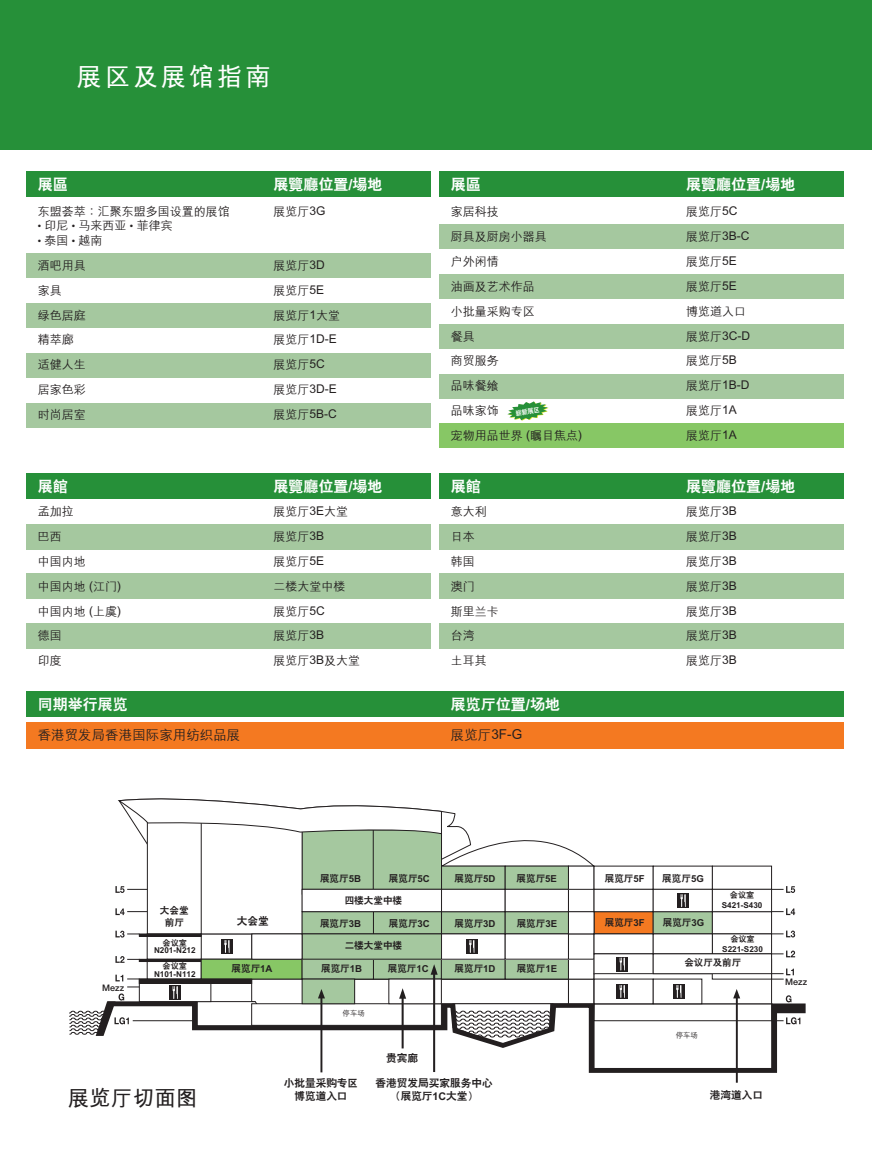
<style>
.page{position:relative;width:872px;height:1149px;background:#fff}
.page>*{position:absolute;margin:0;border:0;box-sizing:border-box;transform-origin:0 0}
.t1{font:700 25.5px "M Hei GB5";letter-spacing:.1em;color:#fff}
.t2{font:700 21.6px "M Hei GB5";color:#231f20}
.t3{font:800 15px "C Hei 2";color:#fff}
.t4{font:800 15px "C Hei 2 GB5";color:#fff}
.t5{font:500 13.5px "M Hei GB5";color:#231f20}
.t6{font:500 12px/24.9px "M Hei GB5";color:#231f20}
.t7{font:800 10.65px/12.8px "C Hei 2 GB5";color:#231f20;text-align:center}
.t8{font:800 9.6px/11.6px "C Hei 2 GB5";color:#231f20;text-align:center}
.t9{font:800 9.45px "C Hei 2 GB5";color:#231f20}
.t10{font:500 9px "Helvetica Neue";color:#231f20}
.t11{font:800 8.1px/9.8px "C Hei 2 GB5";color:#231f20;text-align:center}
.t12{font:500 7.5px "M Hei GB5";color:#231f20}
.t13{font:800 6.75px "C Hei 2 GB5";color:#fff;scale:.9 1}
.s1{font-family:"Myriad";font-weight:400}
</style>
<div class="page">
<div style="left:0;top:0;width:872px;height:150px;background:#269039"></div>
<svg style="left:322px;top:1003px;width:483px;height:69px"></svg>
<hr style="left:736px;top:993px;width:2px;height:89px;background:#231f20">
<hr style="left:320px;top:993px;width:2px;height:79px;background:#231f20">
<hr style="left:433px;top:968px;width:2px;height:103px;background:#231f20">
<hr style="left:401px;top:992px;width:2px;height:56px;background:#231f20">
<svg style="left:69px;top:798px;width:731px;height:246px"></svg>
<div style="left:26px;top:721px;width:818px;height:27px;background:#f47921"></div>
<div style="left:26px;top:691px;width:818px;height:26px;background:#269039"></div>
<div style="left:26px;top:171px;width:404px;height:26px;background:#269039"></div>
<div style="left:26px;top:253px;width:404px;height:24px;background:#a5c89f"></div>
<div style="left:26px;top:303px;width:404px;height:24px;background:#a5c89f"></div>
<div style="left:26px;top:353px;width:404px;height:24px;background:#a5c89f"></div>
<div style="left:26px;top:403px;width:404px;height:24px;background:#a5c89f"></div>
<div style="left:440px;top:224px;width:404px;height:25px;background:#a5c89f"></div>
<div style="left:440px;top:274px;width:404px;height:25px;background:#a5c89f"></div>
<div style="left:440px;top:324px;width:404px;height:24px;background:#a5c89f"></div>
<div style="left:440px;top:373px;width:404px;height:25px;background:#a5c89f"></div>
<div style="left:440px;top:423px;width:404px;height:25px;background:#87c765"></div>
<div style="left:26px;top:524px;width:404px;height:25px;background:#a5c89f"></div>
<div style="left:440px;top:524px;width:404px;height:25px;background:#a5c89f"></div>
<div style="left:440px;top:573px;width:404px;height:26px;background:#a5c89f"></div>
<div style="left:26px;top:573px;width:404px;height:26px;background:#a5c89f"></div>
<div style="left:440px;top:623px;width:404px;height:25px;background:#a5c89f"></div>
<div style="left:26px;top:623px;width:404px;height:25px;background:#a5c89f"></div>
<div style="left:440px;top:171px;width:404px;height:26px;background:#269039"></div>
<div style="left:26px;top:472px;width:404px;height:26px;background:#269039"></div>
<div style="left:440px;top:472px;width:404px;height:26px;background:#269039"></div>
<svg style="left:507px;top:401px;width:41px;height:19px"></svg>
<h1 class="t1" style="left:77px;top:63px;width:195px">展區及展館指南</h1>
<p class="t3" style="left:38px;top:176px;width:31px">展區</p>
<p class="t3" style="left:273px;top:176px;width:111px">展覽廳位置/場地</p>
<p class="t6" style="left:38px;top:199px;width:193px">東盟薈萃：匯聚東盟多國設置的展館</p>
<p class="t6" style="left:273px;top:199px;width:54px">展覽廳3G</p>
<p class="t6" style="left:38px;top:213px;width:136px"><span class="s1">•</span> 印尼 <span class="s1">•</span> 馬來西亞 <span class="s1">•</span> 菲律賓</p>
<p class="t6" style="left:38px;top:228px;width:66px"><span class="s1">•</span> 泰國 <span class="s1">•</span> 越南酒吧用具</p>
<p class="t6" style="left:273px;top:253px;width:53px">展覽廳3D</p>
<p class="t6" style="left:38px;top:277px;width:25px">家具</p>
<p class="t6" style="left:273px;top:277px;width:52px">展覽廳5E</p>
<p class="t6" style="left:38px;top:302px;width:49px">綠色居庭</p>
<p class="t6" style="left:273px;top:302px;width:68px">展覽廳1大堂</p>
<p class="t6" style="left:38px;top:327px;width:37px">精萃廊</p>
<p class="t6" style="left:273px;top:327px;width:65px">展覽廳1D-E</p>
<p class="t6" style="left:38px;top:352px;width:49px">適健人生</p>
<p class="t6" style="left:273px;top:352px;width:53px">展覽廳5C</p>
<p class="t6" style="left:38px;top:377px;width:49px">居家色彩</p>
<p class="t6" style="left:273px;top:377px;width:65px">展覽廳3D-E</p>
<p class="t6" style="left:38px;top:402px;width:49px">時尚居室</p>
<p class="t6" style="left:273px;top:402px;width:65px">展覽廳5B-C</p>
<p class="t3" style="left:38px;top:478px;width:31px">展館</p>
<p class="t3" style="left:273px;top:478px;width:111px">展覽廳位置/場地</p>
<p class="t6" style="left:38px;top:499px;width:37px">孟加拉</p>
<p class="t6" style="left:273px;top:499px;width:76px">展覽廳3E大堂</p>
<p class="t6" style="left:38px;top:523px;width:25px">巴西</p>
<p class="t6" style="left:273px;top:523px;width:52px">展覽廳3B</p>
<p class="t6" style="left:38px;top:548px;width:49px">中國內地</p>
<p class="t6" style="left:273px;top:548px;width:52px">展覽廳5E</p>
<p class="t6" style="left:38px;top:573px;width:85px">中國內地 (江門)</p>
<p class="t6" style="left:273px;top:573px;width:73px">二樓大堂中樓</p>
<p class="t6" style="left:38px;top:598px;width:85px">中國內地 (上虞)</p>
<p class="t6" style="left:273px;top:598px;width:53px">展覽廳5C</p>
<p class="t6" style="left:38px;top:623px;width:25px">德國</p>
<p class="t6" style="left:273px;top:623px;width:52px">展覽廳3B</p>
<p class="t6" style="left:38px;top:648px;width:25px">印度</p>
<p class="t6" style="left:273px;top:648px;width:88px">展覽廳3B及大堂</p>
<p class="t3" style="left:450px;top:176px;width:31px">展區</p>
<p class="t3" style="left:686px;top:176px;width:111px">展覽廳位置/場地</p>
<p class="t6" style="left:450px;top:199px;width:49px">家居科技</p>
<p class="t6" style="left:686px;top:199px;width:53px">展覽廳5C</p>
<p class="t6" style="left:450px;top:224px;width:97px">廚具及廚房小器具</p>
<p class="t6" style="left:686px;top:224px;width:65px">展覽廳3B-C</p>
<p class="t6" style="left:450px;top:249px;width:49px">戶外閑情</p>
<p class="t6" style="left:686px;top:249px;width:52px">展覽廳5E</p>
<p class="t6" style="left:450px;top:274px;width:85px">油畫及藝術作品</p>
<p class="t6" style="left:686px;top:274px;width:52px">展覽廳5E</p>
<p class="t6" style="left:450px;top:298px;width:85px">小批量採購專區</p>
<p class="t6" style="left:686px;top:298px;width:61px">博覽道入口</p>
<p class="t6" style="left:450px;top:323px;width:25px">餐具</p>
<p class="t6" style="left:686px;top:323px;width:65px">展覽廳3C-D</p>
<p class="t6" style="left:450px;top:348px;width:49px">商貿服務</p>
<p class="t6" style="left:686px;top:348px;width:52px">展覽廳5B</p>
<p class="t6" style="left:450px;top:373px;width:49px">品味餐饗</p>
<p class="t6" style="left:686px;top:373px;width:65px">展覽廳1B-D</p>
<p class="t6" style="left:450px;top:398px;width:49px">品味家飾</p>
<p class="t6" style="left:686px;top:398px;width:52px">展覽廳1A</p>
<p class="t6" style="left:450px;top:423px;width:133px">寵物用品世界 (矚目焦點)</p>
<p class="t6" style="left:686px;top:423px;width:52px">展覽廳1A</p>
<p class="t13" style="left:515px;top:410px;width:29px;rotate:-10deg">嶄新展區</p>
<p class="t3" style="left:450px;top:478px;width:31px">展館</p>
<p class="t3" style="left:686px;top:478px;width:111px">展覽廳位置/場地</p>
<p class="t6" style="left:450px;top:499px;width:37px">意大利</p>
<p class="t6" style="left:686px;top:499px;width:52px">展覽廳3B</p>
<p class="t6" style="left:450px;top:523px;width:25px">日本</p>
<p class="t6" style="left:686px;top:523px;width:52px">展覽廳3B</p>
<p class="t6" style="left:450px;top:548px;width:25px">韓國</p>
<p class="t6" style="left:686px;top:548px;width:52px">展覽廳3B</p>
<p class="t6" style="left:450px;top:573px;width:25px">澳門</p>
<p class="t6" style="left:686px;top:573px;width:52px">展覽廳3B</p>
<p class="t6" style="left:450px;top:598px;width:49px">斯里蘭卡</p>
<p class="t6" style="left:686px;top:598px;width:52px">展覽廳3B</p>
<p class="t6" style="left:450px;top:623px;width:25px">台灣</p>
<p class="t6" style="left:686px;top:623px;width:52px">展覽廳3B</p>
<p class="t6" style="left:450px;top:648px;width:37px">土耳其</p>
<p class="t6" style="left:686px;top:648px;width:52px">展覽廳3B</p>
<p class="t4" style="left:38px;top:696px;width:91px">同期舉行展覽</p>
<p class="t4" style="left:451px;top:696px;width:111px">展覽廳位置/場地</p>
<p class="t5" style="left:38px;top:728px;width:204px">香港貿發局香港國際家用紡織品展</p>
<p class="t5" style="left:451px;top:728px;width:73px">展覽廳3F-G</p>
<p class="t8" style="left:160px;top:905px;width:30px">大會堂前廳</p>
<p class="t10" style="left:102px;top:981px;width:24px">Mezz</p>
<p class="t11" style="left:154px;top:939px;width:43px;line-height:7.5px">會議室<br>N201-N212</p>
<p class="t11" style="left:154px;top:962px;width:43px;line-height:7.5px">會議室<br>N101-N112</p>
<h2 class="t2" style="left:68px;top:1086px;width:131px">展覽廳切面圖</h2>
<p class="t8" style="left:320px;top:873px;width:42px">展覽廳5B</p>
<p class="t8" style="left:389px;top:873px;width:42px">展覽廳5C</p>
<p class="t8" style="left:454px;top:873px;width:42px">展覽廳5D</p>
<p class="t8" style="left:516px;top:873px;width:42px">展覽廳5E</p>
<p class="t8" style="left:605px;top:873px;width:41px">展覽廳5F</p>
<p class="t8" style="left:662px;top:873px;width:43px">展覽廳5G</p>
<p class="t7" style="left:237px;top:915px;width:33px">大會堂</p>
<p class="t8" style="left:345px;top:895px;width:59px">四樓大堂中樓</p>
<p class="t8" style="left:345px;top:939px;width:59px">二樓大堂中樓</p>
<p class="t8" style="left:320px;top:918px;width:42px">展覽廳3B</p>
<p class="t8" style="left:389px;top:918px;width:42px">展覽廳3C</p>
<p class="t8" style="left:454px;top:918px;width:42px">展覽廳3D</p>
<p class="t8" style="left:516px;top:918px;width:42px">展覽廳3E</p>
<p class="t8" style="left:231px;top:963px;width:42px">展覽廳1A</p>
<p class="t8" style="left:321px;top:963px;width:42px">展覽廳1B</p>
<p class="t8" style="left:388px;top:963px;width:42px">展覽廳1C</p>
<p class="t8" style="left:454px;top:963px;width:42px">展覽廳1D</p>
<p class="t12" style="left:342px;top:1009px;width:24px">停車場</p>
<p class="t7" style="left:284px;top:1076px;width:76px">小批量採購專區博覽道入口</p>
<p class="t7" style="left:386px;top:1052px;width:33px">貴賓廊</p>
<p class="t7" style="left:375px;top:1076px;width:119px">香港貿發局買家服務中心（展覽廳1C大堂）</p>
<p class="t8" style="left:516px;top:963px;width:42px">展覽廳1E</p>
<p class="t8" style="left:605px;top:917px;width:41px">展覽廳3F</p>
<p class="t8" style="left:663px;top:917px;width:43px">展覽廳3G</p>
<p class="t11" style="left:722px;top:890px;width:42px">會議室<br>S421-S430</p>
<p class="t11" style="left:722px;top:934px;width:42px">會議室<br>S221-S230</p>
<p class="t9" style="left:684px;top:957px;width:58px">會議廳及前廳</p>
<p class="t12" style="left:675px;top:1031px;width:24px">停車場</p>
<p class="t7" style="left:710px;top:1089px;width:55px">港灣道入口</p>
<p class="t10" style="left:785px;top:975px;width:24px">Mezz</p>
</div>
